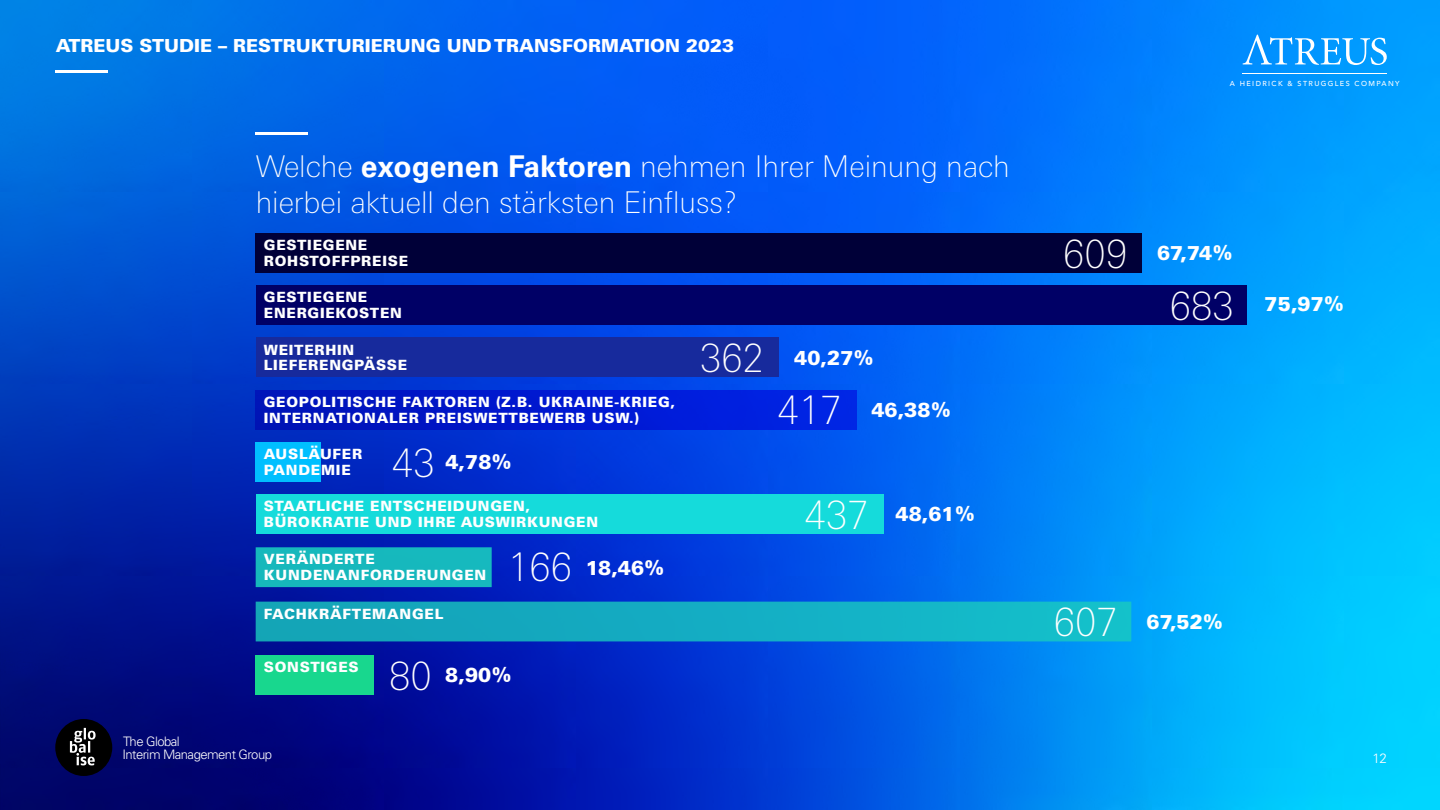
<style>
.page{position:relative;width:1440px;height:810px;background:#fff}
.page>*{position:absolute;margin:0;border:0;box-sizing:border-box;transform-origin:0 0}
.t1{font:100 39px "Univers Next Pro";color:#fff}
.t2{font:100 30px/36px "Univers Next Pro";color:#fff}
.t3{font:900 20.1px "Univers LT Std";color:#fff}
.t4{font:900 18px "Univers LT Std";color:#fff}
.t5{font:900 14.1px/15.9px "Univers LT Std";letter-spacing:.05em;color:#fff}
.t6{font:300 13.5px "Univers LT Std";color:#fff}
.t7{font:300 13.05px/13px "Univers LT Std";letter-spacing:-.04em;color:#fff}
.t8{font:500 7.2px "Avenir";letter-spacing:.19em;color:#fff}
.s1{font-family:"Univers LT Std";font-weight:700}
.s2{font-family:"Univers Next Pro";font-weight:100;font-size:39px}
</style>
<div class="page">
<img style="left:0;top:0;width:1440px;height:810px">
<div style="left:256px;top:338px;width:523px;height:39px;background:#172a9c"></div>
<div style="left:256px;top:390px;width:601px;height:39px;background:linear-gradient(to right,#0011b7,#0023e8)"></div>
<div style="left:256px;top:442px;width:65px;height:39px;background:#00bfff"></div>
<div style="left:256px;top:495px;width:628px;height:39px;background:#15dbdb"></div>
<div style="left:256px;top:286px;width:990px;height:39px;background:#006"></div>
<div style="left:256px;top:655px;width:118px;height:40px;background:#18d78e"></div>
<div style="left:256px;top:233px;width:886px;height:39px;background:#000038"></div>
<hr style="left:256px;top:133px;width:52px;height:2px;background:#fff">
<div style="left:256px;top:547px;width:236px;height:40px;background:#16b8bd"></div>
<svg style="left:256px;top:602px;width:875px;height:39px;background:#14aec1"></svg>
<div style="left:55px;top:719px;width:57px;height:57px;background:#000;border-radius:50%"></div>
<svg style="left:70px;top:728px;width:26px;height:37px"></svg>
<svg style="left:1243px;top:35px;width:144px;height:30px;background:#3caefe"></svg>
<hr style="left:1243px;top:73px;width:144px;height:1px;background:#fff">
<hr style="left:55px;top:71px;width:53px;height:2px;background:#fff">
<p class="t4" style="left:56px;top:35px;width:680px">ATREUS STUDIE – RESTRUKTURIERUNG UND TRANSFORMATION 2023</p>
<h2 class="t2" style="left:256px;top:148px;width:756px">Welche <span class="s1">exogenen Faktoren</span> nehmen Ihrer Meinung nach hierbei aktuell den stärksten Einfluss?</h2>
<p class="t5" style="left:264px;top:237px;width:146px">GESTIEGENE<br>ROHSTOFFPREISE</p>
<p class="t5" style="left:264px;top:289px;width:140px">GESTIEGENE<br>ENERGIEKOSTEN</p>
<p class="t5" style="left:264px;top:341px;width:145px">WEITERHIN<br>LIEFERENGPÄSSE</p>
<p class="t5" style="left:264px;top:394px;width:413px">GEOPOLITISCHE FAKTOREN (Z.B. UKRAINE-KRIEG,<br>INTERNATIONALER PREISWETTBEWERB USW.)</p>
<p class="t5" style="left:264px;top:446px;width:100px">AUSLÄUFER<br>PANDEMIE</p>
<p class="t5" style="left:264px;top:498px;width:336px">STAATLICHE ENTSCHEIDUNGEN,<br>BÜROKRATIE UND IHRE AUSWIRKUNGEN</p>
<h1 class="t1" style="left:392px;top:441px;width:45px">43</h1>
<h3 class="t3" style="left:445px;top:449px;width:67px">4,78%</h3>
<p class="t5" style="left:264px;top:551px;width:224px">VERÄNDERTE<br>KUNDENANFORDERUNGEN</p>
<p class="t5" style="left:264px;top:606px;width:181px">FACHKRÄFTEMANGEL</p>
<h1 class="t1" style="left:508px;top:545px;width:66px">166</h1>
<p class="t5" style="left:264px;top:659px;width:96px">SONSTIGES</p>
<h3 class="t3" style="left:389px;top:662px;width:124px"><span class="s2">80</span> 8,90%</h3>
<h3 class="t3" style="left:586px;top:555px;width:80px">18,46%</h3>
<p class="t7" style="left:122px;top:735px;width:151px">The Global<br>Interim Management Group</p>
<h1 class="t1" style="left:700px;top:336px;width:66px">362</h1>
<h3 class="t3" style="left:794px;top:345px;width:81px">40,27%</h3>
<h3 class="t3" style="left:778px;top:397px;width:174px"><span class="s2">417</span> 46,38%</h3>
<h1 class="t1" style="left:805px;top:493px;width:66px">437</h1>
<h3 class="t3" style="left:895px;top:502px;width:81px">48,61%</h3>
<p class="t8" style="left:1230px;top:78px;width:171px">A HEIDRICK &amp; STRUGGLES COMPANY</p>
<h1 class="t1" style="left:1063px;top:232px;width:66px">609</h1>
<h3 class="t3" style="left:1157px;top:240px;width:76px">67,74%</h3>
<h1 class="t1" style="left:1170px;top:284px;width:66px">683</h1>
<h3 class="t3" style="left:1265px;top:291px;width:81px">75,97%</h3>
<h1 class="t1" style="left:1054px;top:600px;width:66px">607</h1>
<h3 class="t3" style="left:1147px;top:609px;width:78px">67,52%</h3>
<p class="t6" style="left:1373px;top:750px;width:16px">12</p>
</div>
